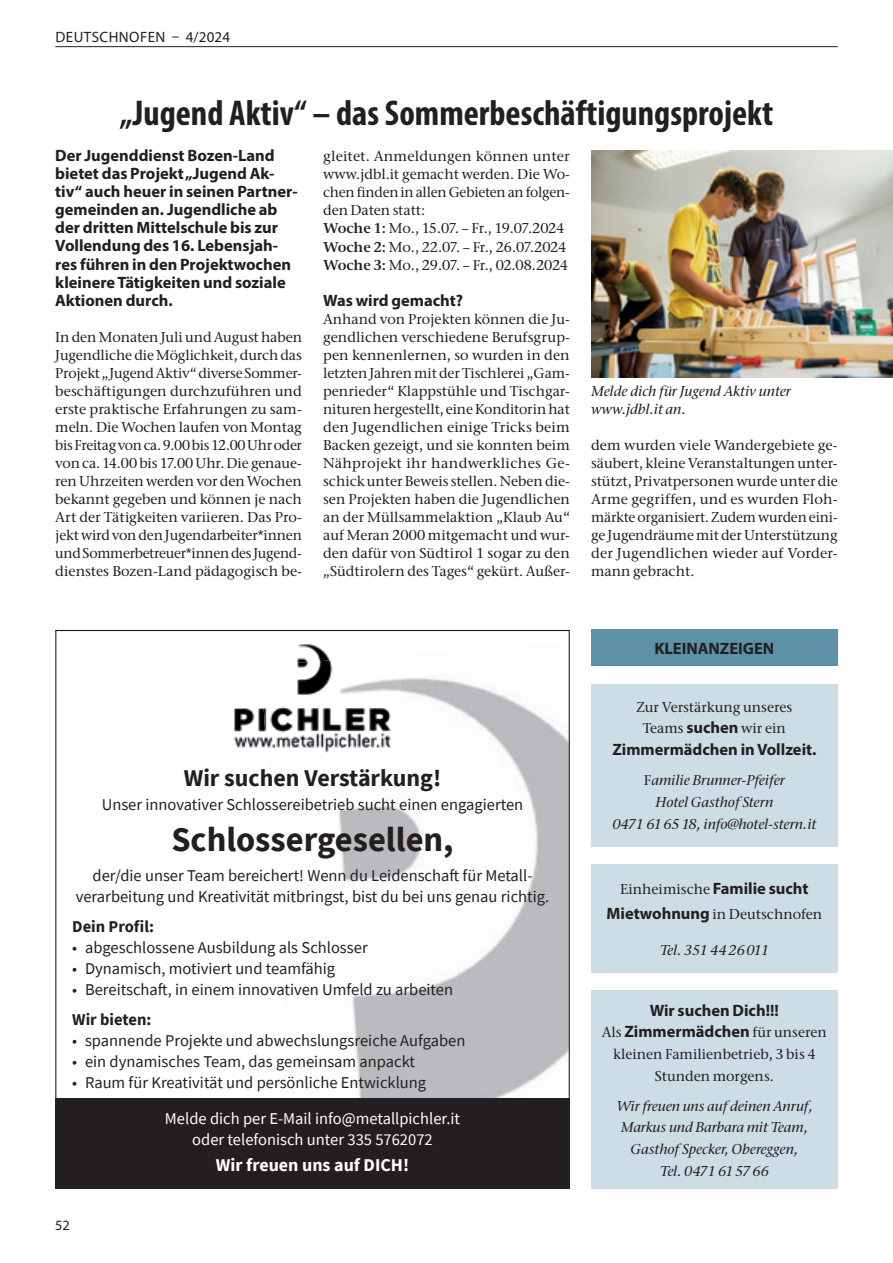
<style>
.page{position:relative;width:893px;height:1263px;background:#fff}
.page>*{position:absolute;margin:0;border:0;box-sizing:border-box;transform-origin:0 0}
.t1{font:700 condensed 36px "Myriad Pro";color:#231f20}
.t2{font:700 34.5px "Source Sans Pro";color:#231f20}
.t3{font:700 24px "Source Sans Pro";color:#231f20}
.t4{font:700 18px "Source Sans Pro";color:#fff}
.t5{font:16.5px/21px "Source Sans Pro";color:#231f20;text-align:center}
.t6{font:700 16.5px/18px "Myriad Pro";color:#231f20}
.t7{font:16.5px/21px "Source Sans Pro";color:#fff;text-align:center}
.t8{font:700 16.5px "Source Sans Pro";color:#231f20}
.t9{font:15px "Myriad Pro";letter-spacing:.03em;color:#231f20}
.t10{font:500 14.25px/18px "Stone Serif ITC Pro";color:#231f20;text-align:justify}
.t11{font:italic 500 14.25px/21.8px "Stone Serif ITC Pro";color:#231f20;text-align:center}
.t12{font:italic 500 14.25px "Stone Serif ITC Pro";letter-spacing:-.04em;color:#231f20}
.t13{font:14.25px "Myriad Pro";color:#231f20}
.s1{font-weight:600}
.s2{font-family:"Myriad Pro";font-weight:700;font-size:16.5px}
.s3{font-style:normal}
</style>
<div class="page">
<hr style="left:55px;top:46px;width:783px;height:1px;background:#231f20">
<img style="left:591px;top:151px;width:302px;height:227px">
<svg style="left:55px;top:630px;width:515px;height:468px"></svg>
<div style="left:55px;top:1098px;width:515px;height:90px;background:#231f20"></div>
<img style="left:225px;top:635px;width:175px;height:120px">
<img style="left:260px;top:655px;width:140px;height:100px">
<div style="left:591px;top:684px;width:247px;height:162px;background:#cddde6"></div>
<div style="left:591px;top:864px;width:247px;height:108px;background:#cddde6"></div>
<div style="left:591px;top:990px;width:247px;height:198px;background:#cddde6"></div>
<div style="left:591px;top:630px;width:247px;height:36px;background:#5d91a7"></div>
<p class="t9" style="left:55px;top:28px;width:176px">DEUTSCHNOFEN – 4/2024</p>
<h1 class="t1" style="left:120px;top:91px;width:655px">„Jugend Aktiv“ – das Sommerbeschäftigungsprojekt</h1>
<p class="t6" style="left:55px;top:146px;width:244px">Der Jugenddienst Bozen-Land bietet das Projekt „Jugend Ak&shy;tiv“ auch heuer in seinen Partner&shy;gemeinden an. Jugendliche ab der dritten Mittelschule bis zur<br>Vollendung des 16. Lebensjah&shy;res führen in den Projektwochen kleinere Tätigkeiten und soziale<br>Aktionen durch.</p>
<p class="t10" style="left:55px;top:328px;width:248px">In den Monaten Juli und August haben Jugendliche die Möglichkeit, durch das Projekt „Jugend Aktiv“ diverse Sommer&shy;beschäftigungen durchzuführen und erste praktische Erfahrungen zu sam&shy;meln. Die Wochen laufen von Montag bis Freitag von ca. 9.00 bis 12.00 Uhr oder von ca. 14.00 bis 17.00 Uhr. Die genaue&shy;ren Uhrzeiten werden vor den Wochen bekannt gegeben und können je nach Art der Tätigkeiten variieren. Das Pro&shy;jekt wird von den Jugendarbeiter*innen und Sommerbetreuer*innen des Jugend&shy;dienstes Bozen-Land pädagogisch be-</p>
<p class="t10" style="left:323px;top:148px;width:248px;text-align:left">gleitet. Anmeldungen können unter www.jdbl.it gemacht werden. Die Wo&shy;chen finden in allen Gebieten an folgen&shy;den Daten statt:<br><span class="s1">Woche 1:</span> Mo., 15.07. – Fr., 19.07.2024<br><span class="s1">Woche 2:</span> Mo., 22.07. – Fr., 26.07.2024<br><span class="s1">Woche 3:</span> Mo., 29.07. – Fr., 02.08.2024</p>
<p class="t6" style="left:323px;top:290px;width:141px">Was wird gemacht?</p>
<p class="t10" style="left:323px;top:310px;width:248px">Anhand von Projekten können die Ju&shy;gendlichen verschiedene Berufsgrup&shy;pen kennenlernen, so wurden in den letzten Jahren mit der Tischlerei „Gam&shy;penrieder“ Klappstühle und Tischgar&shy;nituren hergestellt, eine Konditorin hat den Jugendlichen einige Tricks beim Backen gezeigt, und sie konnten beim Nähprojekt ihr handwerkliches Ge&shy;schick unter Beweis stellen. Neben die&shy;sen Projekten haben die Jugendlichen an der Müllsammelaktion „Klaub Au“ auf Meran 2000 mitgemacht und wur&shy;den dafür von Südtirol 1 sogar zu den „Südtirolern des Tages“ gekürt. Außer-</p>
<p class="t11" style="left:591px;top:382px;width:201px;line-height:18px;text-align:left">Melde dich für Jugend Aktiv unter www.jdbl.it an.</p>
<p class="t10" style="left:591px;top:436px;width:248px">dem wurden viele Wandergebiete ge&shy;säubert, kleine Veranstaltungen unter&shy;stützt, Privatpersonen wurde unter die Arme gegriffen, und es wurden Floh&shy;märkte organisiert. Zudem wurden eini&shy;ge Jugendräume mit der Unterstützung der Jugendlichen wieder auf Vorder&shy;mann gebracht.</p>
<h3 class="t3" style="left:184px;top:761px;width:259px">Wir suchen Verstärkung!</h3>
<p class="t5" style="left:102px;top:794px;width:423px">Unser innovativer Schlossereibetrieb sucht einen engagierten</p>
<h2 class="t2" style="left:171px;top:816px;width:284px">Schlossergesellen,</h2>
<p class="t5" style="left:76px;top:865px;width:475px">der/die unser Team bereichert! Wenn du Leidenschaft für Metall&shy;verarbeitung und Kreativität mitbringst, bist du bei uns genau richtig.</p>
<p class="t8" style="left:72px;top:915px;width:83px">Dein Profil:</p>
<p class="t5" style="left:72px;top:937px;width:297px">• abgeschlossene Ausbildung als Schlosser</p>
<p class="t5" style="left:72px;top:958px;width:264px">• Dynamisch, motiviert und teamfähig</p>
<p class="t5" style="left:72px;top:979px;width:382px">• Bereitschaft, in einem innovativen Umfeld zu arbeiten</p>
<p class="t8" style="left:72px;top:1008px;width:81px">Wir bieten:</p>
<p class="t5" style="left:72px;top:1030px;width:395px">• spannende Projekte und abwechslungsreiche Aufgaben</p>
<p class="t5" style="left:72px;top:1051px;width:344px">• ein dynamisches Team, das gemeinsam anpackt</p>
<p class="t5" style="left:72px;top:1072px;width:355px">• Raum für Kreativität und persönliche Entwicklung</p>
<p class="t7" style="left:165px;top:1108px;width:297px">Melde dich per E-Mail info@metallpichler.it oder telefonisch unter 335 5762072</p>
<p class="t4" style="left:216px;top:1152px;width:195px">Wir freuen uns auf DICH!</p>
<p class="t13" style="left:55px;top:1216px;width:16px">52</p>
<p class="t6" style="left:654px;top:639px;width:121px">KLEINANZEIGEN</p>
<p class="t10" style="left:636px;top:696px;width:157px;line-height:21.9px;text-align:center">Zur Verstärkung unseres<br>Teams <span class="s2">suchen</span> wir ein</p>
<p class="t6" style="left:612px;top:740px;width:205px">Zimmermädchen in Vollzeit.</p>
<p class="t11" style="left:612px;top:770px;width:205px"><span class="s3">F</span>amilie Brunner-Pfeifer<br>Hotel Gasthof Stern<br>0471 61 65 18, info@hotel-stern.it</p>
<p class="t10" style="left:606px;top:876px;width:217px;line-height:25px;text-align:center">Einheimische <span class="s2">Familie sucht<br>Mietwohnung</span> in Deutschnofen</p>
<p class="t12" style="left:660px;top:942px;width:111px">Tel. 351 44 26 011</p>
<p class="t6" style="left:650px;top:1000px;width:131px">Wir suchen Dich!!!</p>
<p class="t10" style="left:602px;top:1021px;width:227px;line-height:21.8px;text-align:center">Als <span class="s2">Zimmermädchen</span> für unseren kleinen Familienbetrieb, 3 bis 4<br>Stunden morgens.</p>
<p class="t11" style="left:616px;top:1095px;width:198px">Wir freuen uns auf deinen Anruf,<br>Markus und Barbara mit Team,<br>Gasthof Specker, Obereggen,<br>Tel. 0471 61 57 66</p>
</div>
